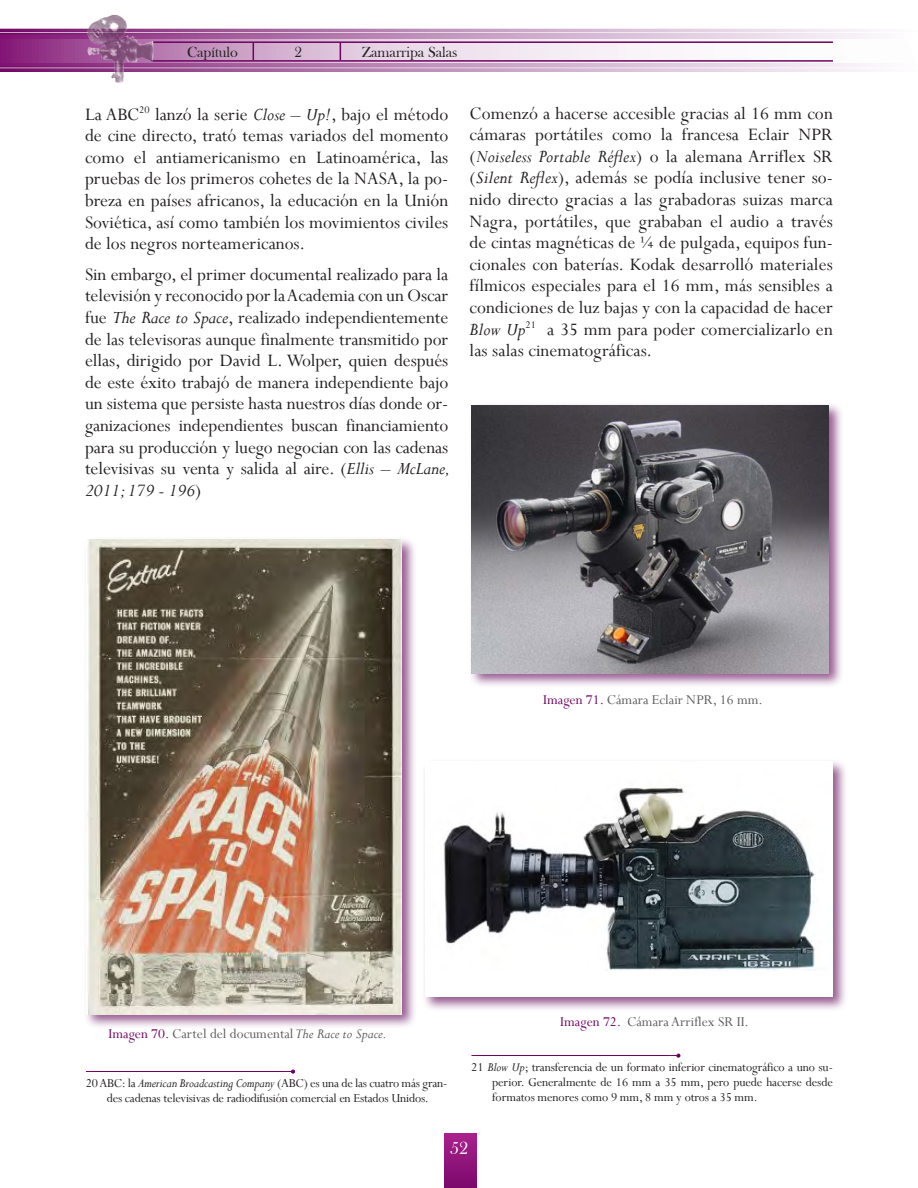
<style>
.page{position:relative;width:918px;height:1188px;background:#fff}
.page>*{position:absolute;margin:0;border:0;box-sizing:border-box;transform-origin:0 0}
.t1{font:19.5px/21.6px "Perpetua";color:#231f20;text-align:justify}
.t2{font:18px "Bask Old Face";color:#fff}
.t3{font:15px "Perpetua";color:#5c5c5f}
.t4{font:15px "Bask Old Face";color:#231f20}
.t5{font:13.5px/15px "Perpetua";letter-spacing:-.015em;color:#231f20;text-align:center}
.s1{font-style:italic}
.s2{color:#6e0261}
</style>
<div class="page">
<div style="left:445px;top:1134px;width:31px;height:54px;background:linear-gradient(to bottom,#a9218d,#7c096c)"></div>
<svg style="left:0;top:29px;width:871px;height:43px"></svg>
<img style="left:85px;top:14px;width:72px;height:69px">
<div style="left:84px;top:537px;width:333px;height:493px;background:#74246c;opacity:.75"></div>
<img style="left:87px;top:540px;width:315px;height:474px">
<div style="left:83px;top:1069px;width:213px;height:5px;background:#231f20;opacity:.75"></div>
<div style="left:469px;top:1053px;width:213px;height:5px;background:#231f20;opacity:.75"></div>
<div style="left:468px;top:402px;width:376px;height:286px;background:#74246c;opacity:.75"></div>
<img style="left:471px;top:405px;width:358px;height:268px">
<div style="left:422px;top:759px;width:426px;height:253px;background:#74246c;opacity:.75"></div>
<img style="left:425px;top:762px;width:408px;height:234px">
<p class="t4" style="left:187px;top:43px;width:52px">Capítulo</p>
<p class="t4" style="left:295px;top:43px;width:9px">2</p>
<p class="t4" style="left:362px;top:43px;width:97px">Zamarripa Salas</p>
<p class="t1" style="left:85px;top:103px;width:365px">La ABC<sup>20</sup> lanzó la serie <span class="s1">Close – Up!</span>, bajo el método de cine directo, trató temas variados del momento como el antiamericanismo en Latinoamérica, las pruebas de los primeros cohetes de la NASA, la po&shy;breza en países africanos, la educación en la Unión Soviética, así como también los movimientos civiles de los negros norteamericanos.</p>
<p class="t1" style="left:85px;top:263px;width:367px">Sin embargo, el primer documental realizado para la televisión y reconocido por la Academia con un Oscar fue <span class="s1">The Race to Space</span>, realizado independientemente de las televisoras aunque finalmente transmitido por ellas, dirigido por David L. Wolper, quien después de este éxito trabajó de manera independiente bajo un sistema que persiste hasta nuestros días donde or&shy;ganizaciones independientes buscan financiamiento para su producción y luego negocian con las cadenas televisivas su venta y salida al aire. (<span class="s1">Ellis – McLane, 2011; 179 - 196</span>)</p>
<p class="t1" style="left:470px;top:102px;width:365px">Comenzó a hacerse accesible gracias al 16 mm con cámaras portátiles como la francesa Eclair NPR (<span class="s1">Noiseless Portable Réflex</span>) o la alemana Arriflex SR (<span class="s1">Silent Reflex</span>), además se podía inclusive tener so&shy;nido directo gracias a las grabadoras suizas marca Nagra, portátiles, que grababan el audio a través de cintas magnéticas de ¼ de pulgada, equipos fun&shy;cionales con baterías. Kodak desarrolló materiales fílmicos especiales para el 16 mm, más sensibles a condiciones de luz bajas y con la capacidad de hacer <span class="s1">Blow Up</span><sup>21</sup> a 35 mm para poder comercializarlo en las salas cinematográficas.</p>
<p class="t3" style="left:543px;top:690px;width:221px"><span class="s2">Imagen 71.</span> Cámara Eclair NPR, 16 mm.</p>
<p class="t3" style="left:109px;top:1025px;width:280px"><span class="s2">Imagen 70.</span> Cartel del documental <span class="s1">The Race to Space.</span></p>
<p class="t5" style="left:86px;top:1075px;width:363px">20 ABC: la <span class="s1">American Broadcasting Company</span> (ABC) es una de las cuatro más gran&shy;des cadenas televisivas de radiodifusión comercial en Estados Unidos.</p>
<p class="t3" style="left:560px;top:1012px;width:190px"><span class="s2">Imagen 72.</span> Cámara Arriflex SR II.</p>
<p class="t5" style="left:492px;top:1059px;width:342px;text-align:justify;text-indent:-21px">21 <span class="s1">Blow Up</span>; transferencia de un formato inferior cinematográfico a uno su&shy;perior. Generalmente de 16 mm a 35 mm, pero puede hacerse desde formatos menores como 9 mm, 8 mm y otros a 35 mm.</p>
<p class="t2" style="left:450px;top:1138px;width:19px">52</p>
</div>
